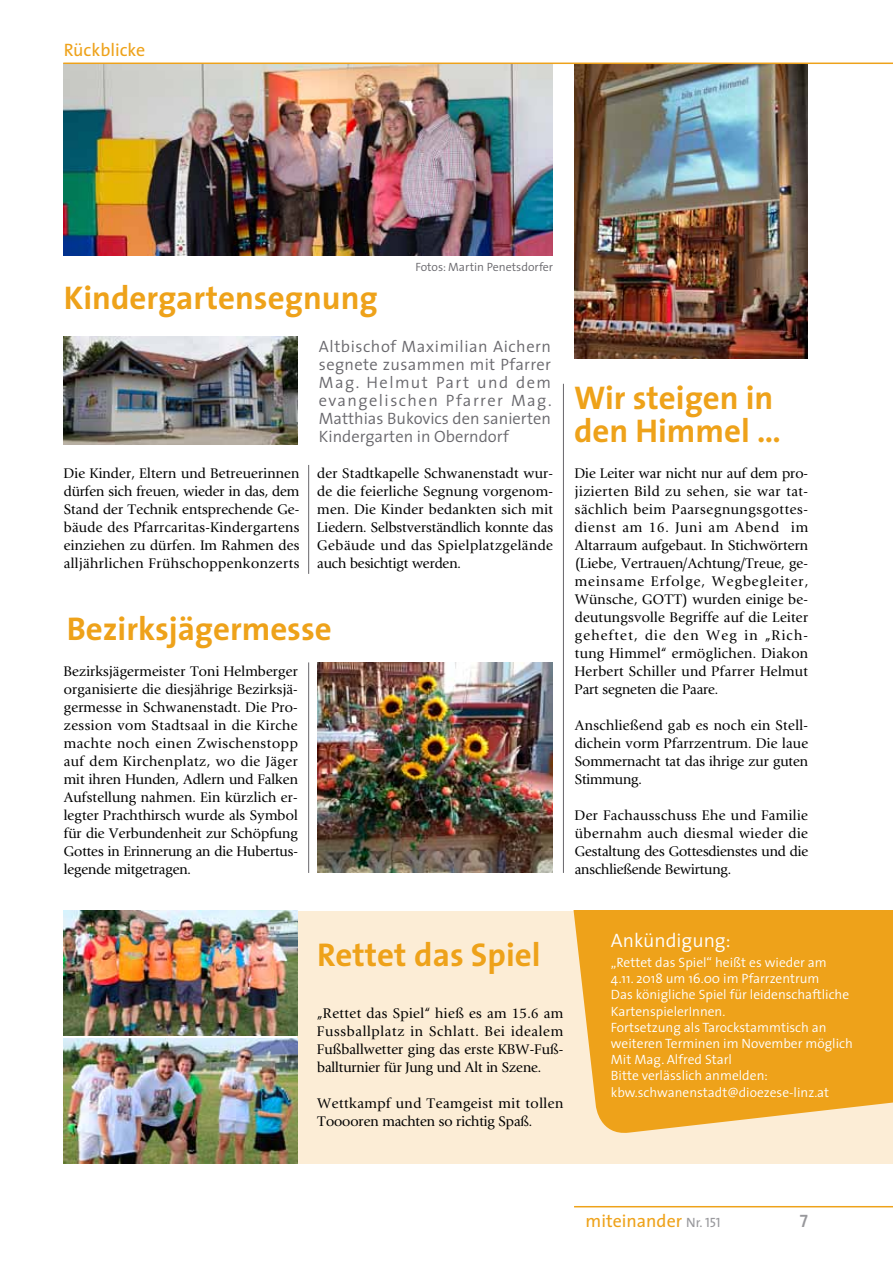
<style>
.page{position:relative;width:893px;height:1263px;background:#fff}
.page>*{position:absolute;margin:0;border:0;box-sizing:border-box;transform-origin:0 0}
.t1{font:700 33px/33px "The Sans";color:#eea21a}
.t2{font:300 19.5px "The Sans";color:#fff}
.t3{font:18px "The Sans";color:#eea21a}
.t4{font:18px "The Sans Semi Bold Caps";color:#98989c}
.t5{font:300 16.5px/18px "The Sans";color:#68676c;text-align:justify}
.t6{font:13.5px/18px "GI25";letter-spacing:.01em;color:#000;text-align:justify}
.t7{font:300 13.5px/16.2px "The Sans";color:#fff}
.t8{font:13.5px/18px "GI25";letter-spacing:.05em;color:#000}
.t9{font:300 12px "The Sans";color:#68676c}
.s1{font-size:13.5px;color:#98989c}
.s2{font-family:"The Sans Caps";font-size:13.5px;color:#98989c}
</style>
<div class="page">
<img style="left:63px;top:64px;width:490px;height:191px">
<img style="left:574px;top:64px;width:234px;height:294px">
<div style="left:298px;top:911px;width:595px;height:252px;background:#fcedd6"></div>
<svg style="left:573px;top:911px;width:320px;height:222px;background:#efa92c"></svg>
<hr style="left:563px;top:384px;width:1px;height:489px;background:#68676c">
<hr style="left:574px;top:1206px;width:319px;height:1px;background:#eea21a">
<hr style="left:63px;top:63px;width:830px;height:1px;background:#eea21a">
<img style="left:317px;top:662px;width:236px;height:211px">
<img style="left:63px;top:1039px;width:235px;height:124px">
<img style="left:63px;top:911px;width:235px;height:125px">
<img style="left:64px;top:337px;width:234px;height:108px">
<hr style="left:308px;top:465px;width:1px;height:109px;background:#68676c">
<hr style="left:308px;top:662px;width:1px;height:211px;background:#68676c">
<h3 class="t3" style="left:64px;top:35px;width:83px">Rückblicke</h3>
<h1 class="t1" style="left:64px;top:281px;width:316px">Kindergartensegnung</h1>
<p class="t9" style="left:415px;top:257px;width:139px">Fotos: Martin Penetsdorfer</p>
<p class="t5" style="left:319px;top:337px;width:234px">Altbischof Maximilian Aichern segnete zusammen mit Pfarrer Mag. Helmut Part und dem evangelischen Pfarrer Mag.<br>Matthias Bukovics den sanierten Kindergarten in Oberndorf</p>
<p class="t6" style="left:64px;top:464px;width:237px">Die Kinder, Eltern und Betreuerinnen dürfen sich freuen, wieder in das, dem Stand der Technik entsprechende Ge&shy;bäude des Pfarrcaritas-Kindergartens einziehen zu dürfen. Im Rahmen des alljährlichen Frühschoppenkonzerts</p>
<p class="t6" style="left:317px;top:464px;width:237px">der Stadtkapelle Schwanenstadt wur&shy;de die feierliche Segnung vorgenom&shy;men. Die Kinder bedankten sich mit Liedern. Selbstverständlich konnte das Gebäude und das Spielplatzgelände auch besichtigt werden.</p>
<h1 class="t1" style="left:67px;top:612px;width:267px">Bezirksjägermesse</h1>
<p class="t6" style="left:64px;top:662px;width:235px">Bezirksjägermeister Toni Helmberger organisierte die diesjährige Bezirksjä&shy;germesse in Schwanenstadt. Die Pro&shy;zession vom Stadtsaal in die Kirche machte noch einen Zwischenstopp auf dem Kirchenplatz, wo die Jäger mit ihren Hunden, Adlern und Falken Aufstellung nahmen. Ein kürzlich er&shy;legter Prachthirsch wurde als Symbol für die Verbundenheit zur Schöpfung Gottes in Erinnerung an die Hubertus&shy;legende mitgetragen.</p>
<h1 class="t1" style="left:574px;top:380px;width:208px">Wir steigen in den Himmel …</h1>
<p class="t6" style="left:575px;top:464px;width:235px">Die Leiter war nicht nur auf dem pro&shy;jizierten Bild zu sehen, sie war tat&shy;sächlich beim Paarsegnungsgottes&shy;dienst am 16. Juni am Abend im Altarraum aufgebaut. In Stichwörtern (Liebe, Vertrauen/Achtung/Treue, ge&shy;meinsame Erfolge, Wegbegleiter, Wünsche, GOTT) wurden einige be&shy;deutungsvolle Begriffe auf die Leiter geheftet, die den Weg in „Rich&shy;tung Himmel“ ermöglichen. Diakon Herbert Schiller und Pfarrer Helmut Part segneten die Paare.</p>
<p class="t6" style="left:575px;top:716px;width:235px">Anschließend gab es noch ein Stell&shy;dichein vorm Pfarrzentrum. Die laue Sommernacht tat das ihrige zur guten Stimmung.</p>
<p class="t6" style="left:575px;top:806px;width:235px">Der Fachausschuss Ehe und Familie übernahm auch diesmal wieder die Gestaltung des Gottesdienstes und die anschließende Bewirtung.</p>
<h1 class="t1" style="left:317px;top:938px;width:225px">Rettet das Spiel</h1>
<p class="t6" style="left:317px;top:1004px;width:247px">„Rettet das Spiel“ hieß es am 15.6 am Fussballplatz in Schlatt. Bei idealem Fußballwetter ging das erste KBW-Fuß&shy;ballturnier für Jung und Alt in Szene.</p>
<p class="t8" style="left:317px;top:1094px;width:247px">Wettkampf und Teamgeist mit tollen<br>Tooooren machten so richtig Spaß.</p>
<h2 class="t2" style="left:611px;top:924px;width:121px">Ankündigung:</h2>
<p class="t7" style="left:611px;top:954px;width:243px">„Rettet das Spiel“ heißt es wieder am 4.11. 2018 um 16.00 im Pfarrzentrum<br>Das königliche Spiel für leidenschaftliche KartenspielerInnen.<br>Fortsetzung als Tarockstammtisch an weiteren Terminen im November möglich Mit Mag. Alfred Starl<br>Bitte verlässlich anmelden: kbw.schwanenstadt@dioezese-linz.at</p>
<h3 class="t3" style="left:585px;top:1206px;width:137px">miteinander <span class="s1">Nr.</span> <span class="s2">151</span></h3>
<h3 class="t4" style="left:800px;top:1206px;width:10px">7</h3>
</div>
